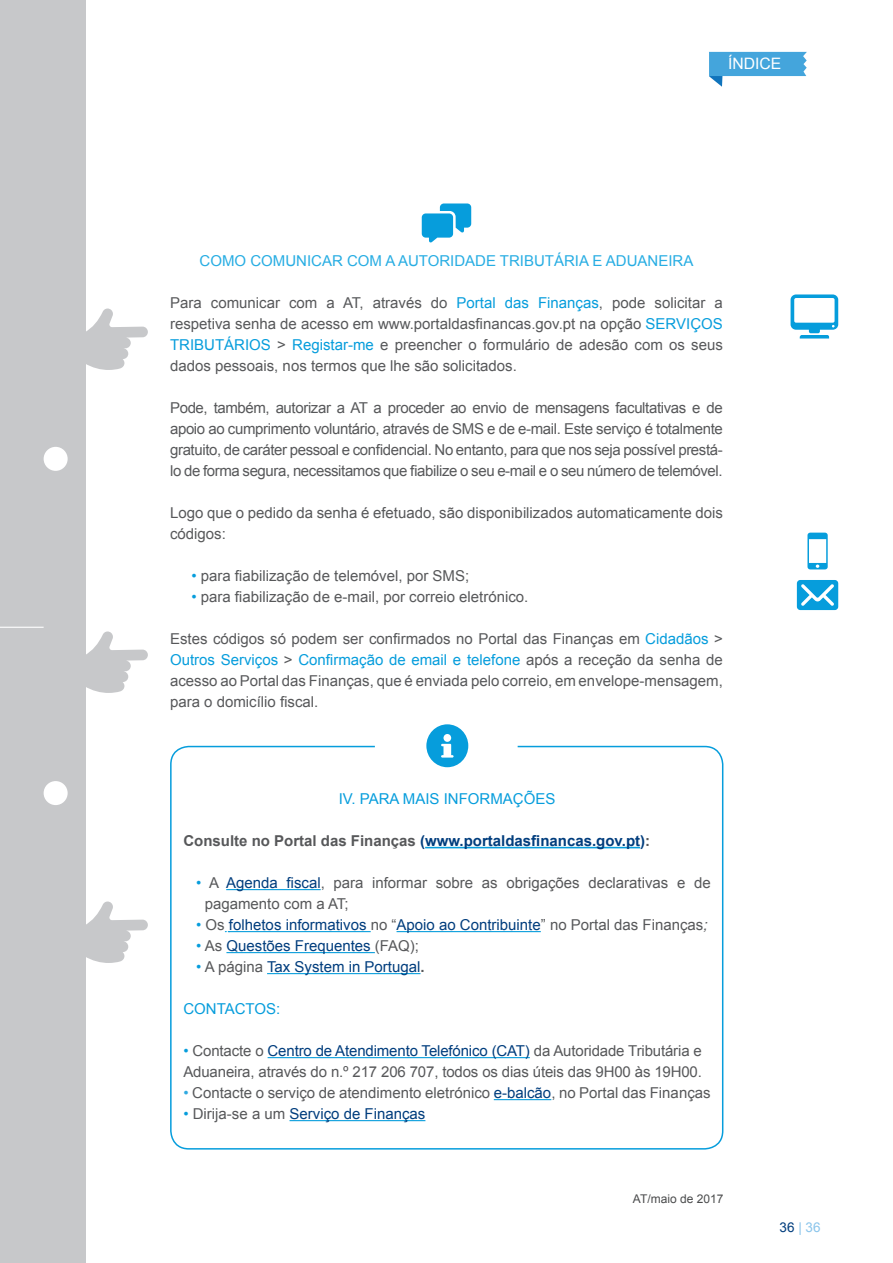
<style>
.page{position:relative;width:893px;height:1263px;background:#fff}
.page>*{position:absolute;margin:0;border:0;box-sizing:border-box;transform-origin:0 0}
.t1{font:15.75px "Arial";color:#fff}
.t2{font:15px/21px "Arial";color:#57585a;text-align:justify}
.t3{font:15px "Arial";color:#013d7d}
.t4{font:700 15px "Arial";color:#013d7d}
.t5{font:15px "Arial";color:#27ade3}
.t6{font:15px "Arial";color:#069ddc}
.t7{font:13.5px "Arial";color:#8bc5eb}
.t8{font:12px "Arial";color:#4b4c4d}
.s1{color:#069ddc}
.s2{color:#57585a}
.s3{color:#013d7d}
.s4{font-style:italic;color:#57585a}
.s5{font-weight:700;color:#57585a}
.s6{color:#30aae1}
</style>
<div class="page">
<svg style="left:709px;top:52px;width:98px;height:35px"></svg>
<div style="left:0;top:0;width:85px;height:1263px;background:#c7c8ca"></div>
<div style="left:44px;top:447px;width:24px;height:24px;background:#fff;border-radius:50%"></div>
<div style="left:44px;top:781px;width:24px;height:24px;background:#fff;border-radius:50%"></div>
<hr style="left:0;top:627px;width:44px;height:1px;background:#fff">
<svg style="left:85px;top:308px;width:63px;height:62px"></svg>
<svg style="left:85px;top:631px;width:63px;height:62px"></svg>
<svg style="left:85px;top:901px;width:63px;height:62px"></svg>
<hr style="left:425px;top:847px;width:215px;height:1px;background:#069ddc">
<hr style="left:226px;top:889px;width:95px;height:1px;background:#069ddc">
<hr style="left:229px;top:931px;width:142px;height:1px;background:#069ddc">
<hr style="left:397px;top:931px;width:144px;height:1px;background:#069ddc">
<hr style="left:226px;top:952px;width:149px;height:1px;background:#069ddc">
<hr style="left:267px;top:973px;width:153px;height:1px;background:#069ddc">
<hr style="left:268px;top:1057px;width:262px;height:1px;background:#069ddc">
<hr style="left:494px;top:1099px;width:57px;height:1px;background:#069ddc">
<hr style="left:290px;top:1120px;width:135px;height:1px;background:#069ddc">
<div style="left:170px;top:746px;width:553px;height:403px;border:2px solid #069ddc;border-radius:18px"></div>
<div style="left:426px;top:724px;width:42px;height:43px;background:#069ddc;border-radius:50%"></div>
<svg style="left:441px;top:734px;width:13px;height:23px"></svg>
<svg style="left:422px;top:203px;width:49px;height:40px"></svg>
<svg style="left:790px;top:294px;width:48px;height:44px"></svg>
<svg style="left:797px;top:580px;width:41px;height:30px"></svg>
<svg style="left:807px;top:533px;width:21px;height:36px"></svg>
<p class="t1" style="left:728px;top:53px;width:55px">ÍNDICE</p>
<p class="t5" style="left:200px;top:251px;width:495px">COMO COMUNICAR COM A AUTORIDADE TRIBUTÁRIA E ADUANEIRA</p>
<p class="t2" style="left:170px;top:292px;width:554px">Para comunicar com a AT, através do <span class="s1">Portal das Finanças</span>, pode solicitar a respetiva senha de acesso em www.portaldasfinancas.gov.pt na opção <span class="s1">SERVIÇOS TRIBUTÁRIOS</span> &gt; <span class="s1">Registar-me</span> e preencher o formulário de adesão com os seus dados pessoais, nos termos que lhe são solicitados.</p>
<p class="t2" style="left:170px;top:397px;width:554px">Pode, também, autorizar a AT a proceder ao envio de mensagens facultativas e de apoio ao cumprimento voluntário, através de SMS e de e-mail. Este serviço é totalmente gratuito, de caráter pessoal e confidencial. No entanto, para que nos seja possível prestá&shy;lo de forma segura, necessitamos que fiabilize o seu e-mail e o seu número de telemóvel.</p>
<p class="t2" style="left:170px;top:502px;width:554px">Logo que o pedido da senha é efetuado, são disponibilizados automaticamente dois códigos:</p>
<p class="t2" style="left:191px;top:565px;width:279px"><span class="s1">•</span> para fiabilização de telemóvel, por SMS;</p>
<p class="t2" style="left:191px;top:586px;width:339px"><span class="s1">•</span> para fiabilização de e-mail, por correio eletrónico.</p>
<p class="t2" style="left:170px;top:628px;width:554px">Estes códigos só podem ser confirmados no Portal das Finanças em <span class="s1">Cidadãos</span> &gt; <span class="s1">Outros Serviços</span> &gt; <span class="s1">Confirmação de email e telefone</span> após a receção da senha de acesso ao Portal das Finanças, que é enviada pelo correio, em envelope-mensagem, para o domicílio fiscal.</p>
<p class="t6" style="left:339px;top:789px;width:218px">IV. PARA MAIS INFORMAÇÕES</p>
<p class="t4" style="left:183px;top:831px;width:468px"><span class="s2">Consulte no Portal das Finanças</span> (www.portaldasfinancas.gov.pt)<span class="s2">:</span></p>
<p class="t2" style="left:205px;top:872px;width:507px;text-indent:-8px"><span class="s1">•</span> A <span class="s3">Agenda fiscal</span>, para informar sobre as obrigações declarativas e de pagamento com a AT;</p>
<p class="t3" style="left:196px;top:915px;width:513px"><span class="s1">•</span> <span class="s2">Os</span> folhetos informativos <span class="s2">no “</span>Apoio ao Contribuinte<span class="s2">” no Portal das Finanças</span><span class="s4">;</span></p>
<p class="t3" style="left:196px;top:936px;width:224px"><span class="s1">•</span> <span class="s2">As</span> Questões Frequentes <span class="s2">(FAQ);</span></p>
<p class="t3" style="left:196px;top:957px;width:230px"><span class="s1">•</span> <span class="s2">A página</span> Tax System in Portugal<span class="s5">.</span></p>
<p class="t6" style="left:183px;top:999px;width:98px">CONTACTOS:</p>
<p class="t2" style="left:183px;top:1040px;width:520px"><span class="s1">•</span> Contacte o <span class="s3">Centro de Atendimento Telefónico (CAT)</span> da Autoridade Tributária e<br>Aduaneira, através do n.º 217 206 707, todos os dias úteis das 9H00 às 19H00.</p>
<p class="t2" style="left:183px;top:1082px;width:529px"><span class="s6">•</span> Contacte o serviço de atendimento eletrónico <span class="s3">e-balcão</span>, no Portal das Finanças</p>
<p class="t3" style="left:183px;top:1104px;width:243px"><span class="s1">•</span> <span class="s2">Dirija-se a um</span> Serviço de Finanças</p>
<p class="t8" style="left:633px;top:1191px;width:92px">AT/maio de 2017</p>
<p class="t7" style="left:780px;top:1219px;width:43px"><span class="s3">36</span> | 36</p>
</div>
